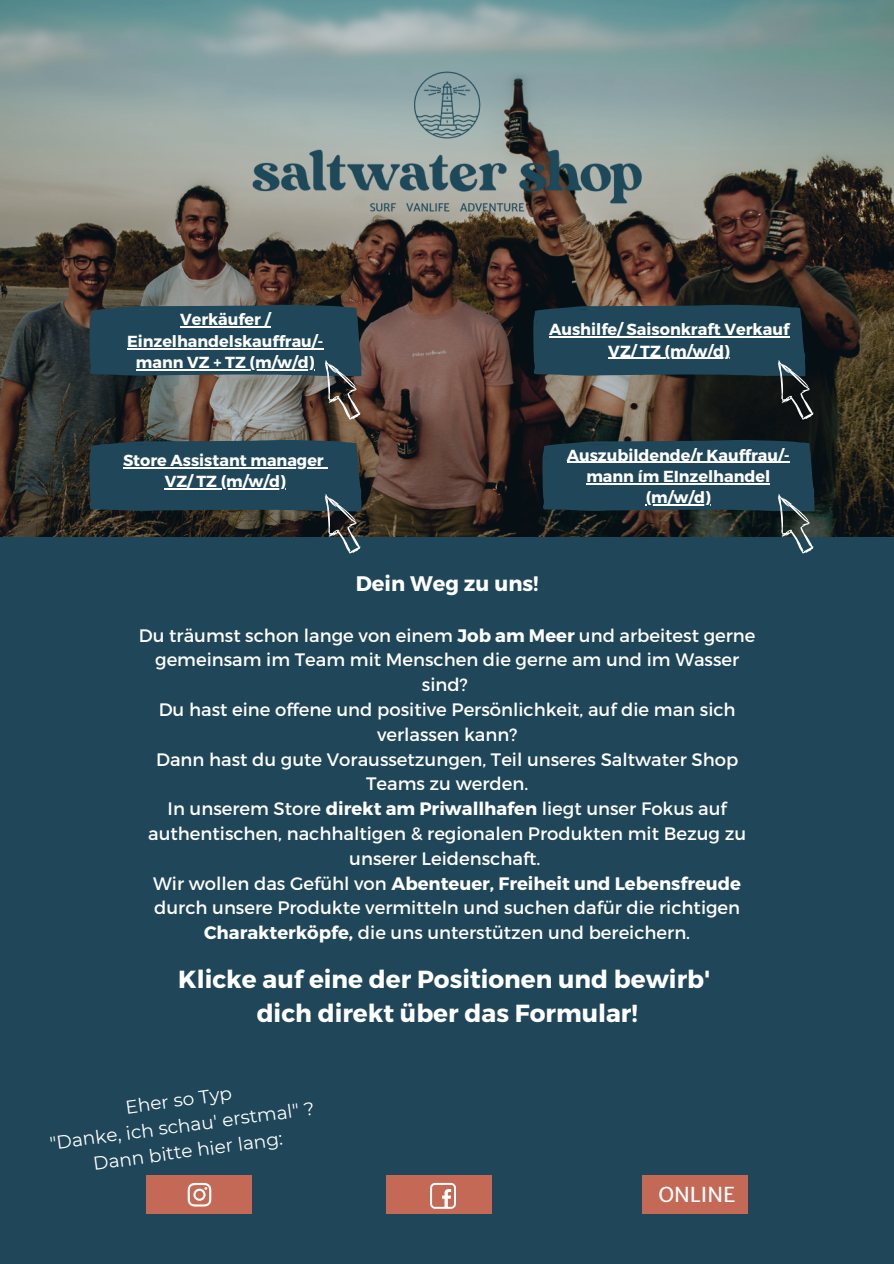
<style>
.page{position:relative;width:894px;height:1264px;background:#fff}
.page>*{position:absolute;margin:0;border:0;box-sizing:border-box;transform-origin:0 0}
.t1{font:700 24.75px "Montserrat";color:#fff}
.t2{font:700 21px "Montserrat";color:#fff}
.t3{font:20.7px "Merriweather Sans";color:#fff}
.t4{font:18.6px "Montserrat";color:#fff}
.t5{font:18px/24.8px "Montserrat";color:#fff;text-align:center}
.t6{font:700 16.05px/21.5px "Montserrat";color:#fff;text-align:center}
.s1{font-weight:700}
</style>
<div class="page">
<div style="left:0;top:0;width:893px;height:1263px;background:#1f4759"></div>
<img style="left:0;top:0;width:893px;height:536px">
<img style="left:252px;top:70px;width:389px;height:142px">
<svg style="left:89px;top:305px;width:272px;height:115px"></svg>
<svg style="left:89px;top:440px;width:272px;height:113px"></svg>
<svg style="left:532px;top:305px;width:281px;height:115px"></svg>
<svg style="left:541px;top:440px;width:273px;height:113px"></svg>
<div style="left:146px;top:1175px;width:106px;height:38px;background:#c56957"></div>
<svg style="left:188px;top:1182px;width:23px;height:24px"></svg>
<div style="left:386px;top:1175px;width:105px;height:38px;background:#c56957"></div>
<svg style="left:430px;top:1182px;width:26px;height:26px"></svg>
<div style="left:642px;top:1175px;width:105px;height:38px;background:#c56957"></div>
<p class="t6" style="left:127px;top:308px;width:198px">Verkäufer /<br>Einzelhandelskauffrau/- mann VZ + TZ (m/w/d)</p>
<p class="t6" style="left:123px;top:449px;width:202px">Store Assistant manager</p>
<p class="t6" style="left:165px;top:470px;width:123px">VZ/ TZ (m/w/d)</p>
<p class="t6" style="left:549px;top:318px;width:241px">Aushilfe/ Saisonkraft Verkauf</p>
<p class="t6" style="left:608px;top:339px;width:123px">VZ/ TZ (m/w/d)</p>
<p class="t6" style="left:566px;top:443px;width:224px">Auszubildende/r Kauffrau/- mann ím EInzelhandel (m/w/d)</p>
<p class="t2" style="left:355px;top:570px;width:184px">Dein Weg zu uns!</p>
<p class="t5" style="left:139px;top:622px;width:618px">Du träumst schon lange von einem <span class="s1">Job am Meer</span> und arbeitest gerne gemeinsam im Team mit Menschen die gerne am und im Wasser sind?</p>
<p class="t5" style="left:159px;top:696px;width:578px">Du hast eine offene und positive Persönlichkeit, auf die man sich verlassen kann?</p>
<p class="t5" style="left:156px;top:746px;width:583px">Dann hast du gute Voraussetzungen, Teil unseres Saltwater Shop<br>Teams zu werden.</p>
<p class="t5" style="left:148px;top:795px;width:599px">In unserem Store <span class="s1">direkt am Priwallhafen</span> liegt unser Fokus auf authentischen, nachhaltigen &amp; regionalen Produkten mit Bezug zu unserer Leidenschaft.</p>
<p class="t5" style="left:153px;top:869px;width:589px">Wir wollen das Gefühl von <span class="s1">Abenteuer, Freiheit und Lebensfreude </span>durch unsere Produkte vermitteln und suchen dafür die richtigen<br><span class="s1">Charakterköpfe,</span> die uns unterstützen und bereichern.</p>
<p class="t1" style="left:178px;top:963px;width:533px">Klicke auf eine der Positionen und bewirb'</p>
<p class="t1" style="left:256px;top:996px;width:382px">dich direkt über das Formular!</p>
<p class="t4" style="left:124px;top:1096px;width:109px;rotate:-8deg">Eher so Typ</p>
<p class="t4" style="left:48px;top:1132px;width:268px;rotate:-8deg">"Danke, ich schau' erstmal" ?</p>
<p class="t4" style="left:92px;top:1152px;width:192px;rotate:-8deg">Dann bitte hier lang:</p>
<p class="t3" style="left:658px;top:1181px;width:78px">ONLINE</p>
</div>
